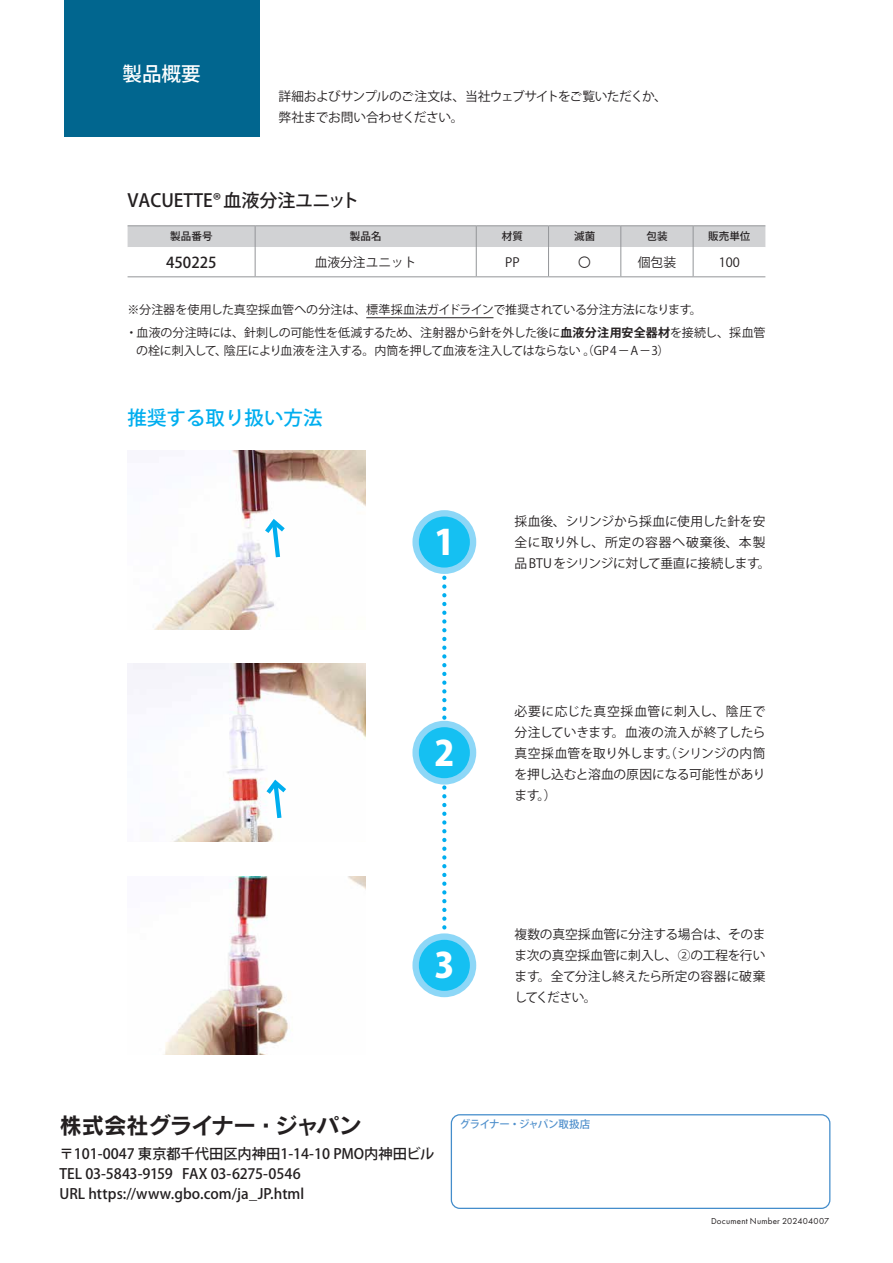
<style>
.page{position:relative;width:893px;height:1263px;background:#fff}
.page>*{position:absolute;margin:0;border:0;box-sizing:border-box;transform-origin:0 0}
.t1{font:800 34.5px "Koz Go Pro";color:#fff}
.t2{font:22.5px "Rodin CID B";letter-spacing:-.02em;color:#231f20}
.t3{font:500 19.5px "Koz Go Pro";color:#00aeef}
.t4{font:500 19.5px "Koz Go Pro";color:#fff}
.t5{font:500 18px "Koz Go Pro";color:#231f20}
.t6{font:500 15px "Koz Go Pro";color:#231f20}
.t7{font:500 14.25px "Koz Go Pro";color:#231f20}
.t8{font:500 14.25px "Koz Go Pro";letter-spacing:-.02em;color:#231f20}
.t9{font:12.75px/21px "Koz Go Pro";letter-spacing:-.02em;color:#231f20;text-align:justify}
.t10{font:12.75px "Koz Go Pro";letter-spacing:-.045em;color:#231f20}
.t11{font:12.75px "Koz Go Pro";color:#231f20}
.t12{font:12px/18px "Koz Go Pro";letter-spacing:-.015em;color:#231f20}
.t13{font:500 10.5px "Koz Go Pro";letter-spacing:.015em;color:#231f20}
.t14{font:500 10.5px "Koz Go Pro";letter-spacing:-.035em;color:#5090cc}
.t15{font:9px "Futura PT";letter-spacing:.025em;color:#231f20}
.s1{font-weight:700}
</style>
<div class="page">
<svg style="left:442px;top:575px;width:4px;height:355px"></svg>
<hr style="left:128px;top:225px;width:127px;height:1px;background:#939598">
<hr style="left:255px;top:225px;width:221px;height:1px;background:#939598">
<hr style="left:476px;top:225px;width:73px;height:1px;background:#939598">
<hr style="left:549px;top:225px;width:72px;height:1px;background:#939598">
<hr style="left:621px;top:225px;width:72px;height:1px;background:#939598">
<hr style="left:693px;top:225px;width:72px;height:1px;background:#939598">
<svg style="left:128px;top:226px;width:637px;height:50px"></svg>
<hr style="left:128px;top:276px;width:127px;height:1px;background:#939598">
<hr style="left:255px;top:276px;width:221px;height:1px;background:#939598">
<hr style="left:476px;top:276px;width:73px;height:1px;background:#939598">
<hr style="left:549px;top:276px;width:72px;height:1px;background:#939598">
<hr style="left:621px;top:276px;width:72px;height:1px;background:#939598">
<hr style="left:693px;top:276px;width:72px;height:1px;background:#939598">
<img style="left:155px;top:451px;width:211px;height:178px">
<img style="left:128px;top:663px;width:238px;height:179px">
<img style="left:165px;top:876px;width:201px;height:178px">
<div style="left:64px;top:0;width:196px;height:136px;background:#01668f"></div>
<hr style="left:366px;top:317px;width:127px;height:1px;background:#231f20">
<div style="left:412px;top:510px;width:64px;height:64px;background:#8dd7f7;border-radius:50%"></div>
<div style="left:419px;top:516px;width:51px;height:51px;background:#15c0f2;border-radius:50%"></div>
<div style="left:412px;top:721px;width:64px;height:63px;background:#8dd7f7;border-radius:50%"></div>
<div style="left:419px;top:727px;width:51px;height:51px;background:#15c0f2;border-radius:50%"></div>
<div style="left:412px;top:933px;width:64px;height:64px;background:#8dd7f7;border-radius:50%"></div>
<div style="left:419px;top:940px;width:51px;height:51px;background:#15c0f2;border-radius:50%"></div>
<svg style="left:261px;top:516px;width:28px;height:46px"></svg>
<svg style="left:262px;top:776px;width:29px;height:46px"></svg>
<div style="left:451px;top:1114px;width:379px;height:95px;border:1px solid #448dcb;border-radius:9px"></div>
<p class="t4" style="left:123px;top:61px;width:79px">製品概要</p>
<p class="t10" style="left:279px;top:88px;width:390px">詳細およびサンプルのご注文は、当社ウェブサイトをご覧いただくか、</p>
<p class="t9" style="left:279px;top:107px;width:186px">弊社までお問い合わせください。</p>
<p class="t5" style="left:128px;top:189px;width:233px">VACUETTE® 血液分注ユニット</p>
<p class="t13" style="left:170px;top:230px;width:44px">製品番号</p>
<p class="t13" style="left:350px;top:230px;width:33px">製品名</p>
<p class="t13" style="left:502px;top:230px;width:22px">材質</p>
<p class="t13" style="left:574px;top:230px;width:22px">滅菌</p>
<p class="t13" style="left:646px;top:230px;width:23px">包装</p>
<p class="t13" style="left:708px;top:230px;width:44px">販売単位</p>
<p class="t6" style="left:166px;top:253px;width:52px">450225</p>
<p class="t11" style="left:315px;top:254px;width:103px">血液分注ユニット</p>
<p class="t9" style="left:505px;top:252px;width:16px">PP</p>
<p class="t9" style="left:578px;top:252px;width:14px">〇</p>
<p class="t9" style="left:638px;top:252px;width:40px">個包装</p>
<p class="t9" style="left:719px;top:252px;width:23px">100</p>
<p class="t12" style="left:128px;top:301px;width:576px">※分注器を使用した真空採血管への分注は、標準採血法ガイドラインで推奨されている分注方法になります。</p>
<p class="t12" style="left:136px;top:323px;width:631px;text-indent:-10px">・血液の分注時には、針刺しの可能性を低減するため、注射器から針を外した後に<span class="s1">血液分注用安全器材</span>を接続し、採血管の栓に刺入して、陰圧により血液を注入する。内筒を押して血液を注入してはならない 。（GP4－A－3）</p>
<p class="t3" style="left:128px;top:406px;width:196px">推奨する取り扱い方法</p>
<p class="t1" style="left:434px;top:520px;width:22px">1</p>
<p class="t1" style="left:434px;top:731px;width:22px">2</p>
<p class="t1" style="left:434px;top:943px;width:22px">3</p>
<p class="t9" style="left:514px;top:511px;width:257px;text-align:left">採血後、シリンジから採血に使用した針を安全に取り外し、所定の容器へ破棄後、本製品 BTUをシリンジに対して垂直に接続します。</p>
<p class="t9" style="left:514px;top:701px;width:252px">必要に応じた真空採血管に刺入し、陰圧で分注していきます。血液の流入が終了したら真空採血管を取り外します。（シリンジの内筒を押し込むと溶血の原因になる可能性があります。）</p>
<p class="t9" style="left:514px;top:924px;width:252px">複数の真空採血管に分注する場合は、そのまま次の真空採血管に刺入し、②の工程を行います。全て分注し終えたら所定の容器に破棄してください。</p>
<p class="t2" style="left:60px;top:1111px;width:303px">株式会社グライナー・ジャパン</p>
<p class="t14" style="left:460px;top:1118px;width:132px">グライナー・ジャパン取扱店</p>
<p class="t7" style="left:60px;top:1144px;width:376px">〒101-0047 東京都千代田区内神田1-14-10 PMO内神田ビル</p>
<p class="t8" style="left:60px;top:1165px;width:243px">TEL 03-5843-9159 FAX 03-6275-0546</p>
<p class="t7" style="left:60px;top:1185px;width:246px">URL https://www.gbo.com/ja_JP.html</p>
<p class="t15" style="left:711px;top:1215px;width:120px">Document Number 202404007</p>
</div>
